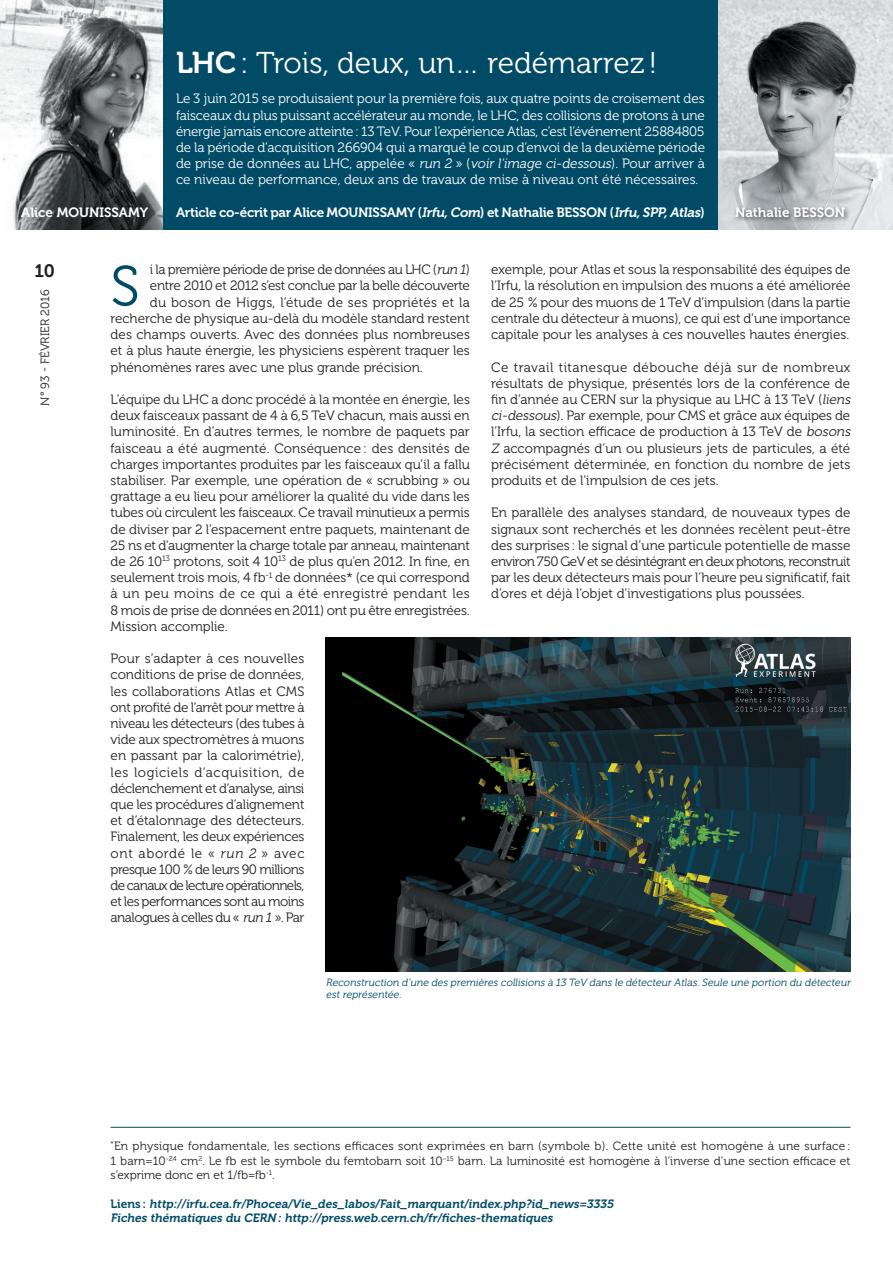
<style>
.page{position:relative;width:893px;height:1263px;background:#fff}
.page>*{position:absolute;margin:0;border:0;box-sizing:border-box;transform-origin:0 0}
.t1{font:56.25px "Museo 300";color:#014b67}
.t2{font:30px "Museo 300";color:#fff}
.t3{font:18px "Museo 700";color:#231f20}
.t4{font:13.5px/16.2px "Museo 300";color:#231f20;text-align:justify}
.t5{font:13.5px/16.2px "Museo 300";color:#fff;text-align:justify}
.t6{font:13.5px "Museo 700";letter-spacing:-.02em;color:#fff}
.t7{font:13.5px "Museo 300";letter-spacing:-.02em;color:#231f20}
.t8{font:13.5px "Museo 300";letter-spacing:-.025em;color:#231f20}
.t9{font:13.5px "Museo 300";letter-spacing:.02em;color:#231f20}
.t10{font:13.5px "Museo 700";color:#fff}
.t11{font:12px/14.4px "Museo 300";letter-spacing:.005em;color:#231f20;text-align:justify}
.t12{font:italic 12px "Museo 700";color:#014b67}
.t13{font:italic 10.5px/12.6px "Museo 300";color:#014b67}
.s1{font-family:"Museo 700"}
.s2{font-style:italic}
.s3{font-style:normal}
</style>
<div class="page">
<hr style="left:111px;top:1127px;width:739px;height:1px;background:#014b67">
<img style="left:718px;top:0;width:175px;height:230px">
<img style="left:326px;top:637px;width:524px;height:334px">
<img style="left:0;top:0;width:163px;height:230px">
<div style="left:733px;top:205px;width:118px;height:18px;background:#231f20;opacity:.7"></div>
<div style="left:163px;top:0;width:555px;height:230px;background:#014b67"></div>
<p class="t2" style="left:176px;top:46px;width:483px"><span class="s1">LHC</span>: Trois, deux, un… redémarrez !</p>
<p class="t5" style="left:176px;top:91px;width:530px">Le 3 juin 2015 se produisaient pour la première fois, aux quatre points de croisement des faisceaux du plus puissant accélérateur au monde, le LHC, des collisions de protons à une énergie jamais encore atteinte: 13 TeV. Pour l’expérience Atlas, c’est l’événement 25884805 de la période d’acquisition 266904 qui a marqué le coup d’envoi de la deuxième période de prise de données au LHC, appelée « <span class="s2">run 2</span>» (<span class="s2">voir l'image ci-dessous</span>). Pour arriver à ce niveau de performance, deux ans de travaux de mise à niveau ont été nécessaires.</p>
<p class="t6" style="left:176px;top:205px;width:530px">Article co-écrit par Alice MOUNISSAMY (<span class="s2">Irfu,Com</span>) et Nathalie BESSON (<span class="s2">Irfu,SPP,Atlas</span>)</p>
<p class="t10" style="left:21px;top:205px;width:128px">Alice MOUNISSAMY</p>
<p class="t10" style="left:735px;top:205px;width:112px">Nathalie BESSON</p>
<h3 class="t3" style="left:34px;top:261px;width:22px">10</h3>
<p class="t11" style="left:38px;top:406px;width:118px;rotate:-90deg">N° 93 - FÉVRIER 2016</p>
<p class="t8" style="left:150px;top:262px;width:321px">i la première période de prise de données au LHC (<span class="s2">run 1</span>)</p>
<p class="t7" style="left:150px;top:279px;width:322px">entre 2010 et 2012 s’est conclue par la belle découverte</p>
<p class="t9" style="left:150px;top:295px;width:321px">du boson de Higgs, l’étude de ses propriétés et la</p>
<p class="t4" style="left:111px;top:310px;width:361px">recherche de physique au-delà du modèle standard restent</p>
<p class="t4" style="left:111px;top:327px;width:361px">des champs ouverts. Avec des données plus nombreuses</p>
<p class="t4" style="left:111px;top:343px;width:361px">et à plus haute énergie, les physiciens espèrent traquer les</p>
<p class="t4" style="left:111px;top:359px;width:314px">phénomènes rares avec une plus grande précision.</p>
<p class="t4" style="left:111px;top:391px;width:361px">L’équipe du LHC a donc procédé à la montée en énergie, les deux faisceaux passant de 4 à 6,5 TeV chacun, mais aussi en luminosité. En d’autres termes, le nombre de paquets par faisceau a été augmenté. Conséquence : des densités de charges importantes produites par les faisceaux qu’il a fallu stabiliser. Par exemple, une opération de « scrubbing » ou grattage a eu lieu pour améliorer la qualité du vide dans les tubes où circulent les faisceaux. Ce travail minutieux a permis de diviser par 2 l’espacement entre paquets, maintenant de 25 ns et d’augmenter la charge totale par anneau, maintenant de 26 10<sup>13</sup> protons, soit 4 10<sup>13</sup> de plus qu’en 2012. In fine, en seulement trois mois, 4 fb<sup>-1</sup> de données* (ce qui correspond à un peu moins de ce qui a été enregistré pendant les 8 mois de prise de données en 2011) ont pu être enregistrées.<br>Mission accomplie.</p>
<p class="t4" style="left:111px;top:651px;width:195px">Pour s’adapter à ces nouvelles conditions de prise de données, les collaborations Atlas et CMS ont profité de l’arrêt pour mettre à niveau les détecteurs (des tubes à vide aux spectromètres à muons en passant par la calorimétrie), les logiciels d’acquisition, de déclenchement et d’analyse, ainsi que les procédures d’alignement et d’étalonnage des détecteurs.<br>Finalement, les deux expériences ont abordé le « <span class="s2">run 2</span> » avec presque 100 % de leurs 90 millions de canaux de lecture opérationnels, et les performances sont au moins analogues à celles du « <span class="s2">run 1</span>». Par</p>
<p class="t1" style="left:111px;top:256px;width:31px">S</p>
<p class="t4" style="left:491px;top:262px;width:361px">exemple, pour Atlas et sous la responsabilité des équipes de l’Irfu, la résolution en impulsion des muons a été améliorée de 25 % pour des muons de 1 TeV d’impulsion (dans la partie centrale du détecteur à muons), ce qui est d’une importance capitale pour les analyses à ces nouvelles hautes énergies.</p>
<p class="t4" style="left:491px;top:359px;width:363px;text-align:left">Ce travail titanesque débouche déjà sur de nombreux résultats de physique, présentés lors de la conférence de fin d’année au CERN sur la physique au LHC à 13 TeV (<span class="s2">liens ci-dessous</span>). Par exemple, pour CMS et grâce aux équipes de l’Irfu, la section efficace de production à 13 TeV de <span class="s2">bosons Z</span> accompagnés d’un ou plusieurs jets de particules, a été précisément déterminée, en fonction du nombre de jets produits et de l’impulsion de ces jets.</p>
<p class="t4" style="left:491px;top:505px;width:361px">En parallèle des analyses standard, de nouveaux types de signaux sont recherchés et les données recèlent peut-être des surprises : le signal d’une particule potentielle de masse environ 750 GeV et se désintégrant en deux photons, reconstruit par les deux détecteurs mais pour l’heure peu significatif, fait d’ores et déjà l’objet d’investigations plus poussées.</p>
<p class="t13" style="left:326px;top:976px;width:528px">Reconstruction d’une des premières collisions à 13 TeV dans le détecteurAtlas.Seule une portion du détecteur est représentée.</p>
<p class="t11" style="left:111px;top:1139px;width:742px"><sup>*</sup>En physique fondamentale, les sections efficaces sont exprimées en barn (symbole b). Cette unité est homogène à une surface :<br>1 barn=10<sup>-24</sup> cm<sup>2</sup>. Le fb est le symbole du femtobarn soit 10<sup>−15</sup> barn. La luminosité est homogène à l’inverse d’une section efficace et s’exprime donc en et 1/fb=fb<sup>-1</sup>.</p>
<p class="t12" style="left:111px;top:1197px;width:507px"><span class="s3">L i e n s :</span> http://irfu.cea.fr/Phocea/Vie_des_labos/Fait_marquant/index.php?id_news=3335</p>
<p class="t12" style="left:111px;top:1211px;width:446px">Fiches thématiques du CERN: http://press.web.cern.ch/fr/fiches-thematiques</p>
</div>
